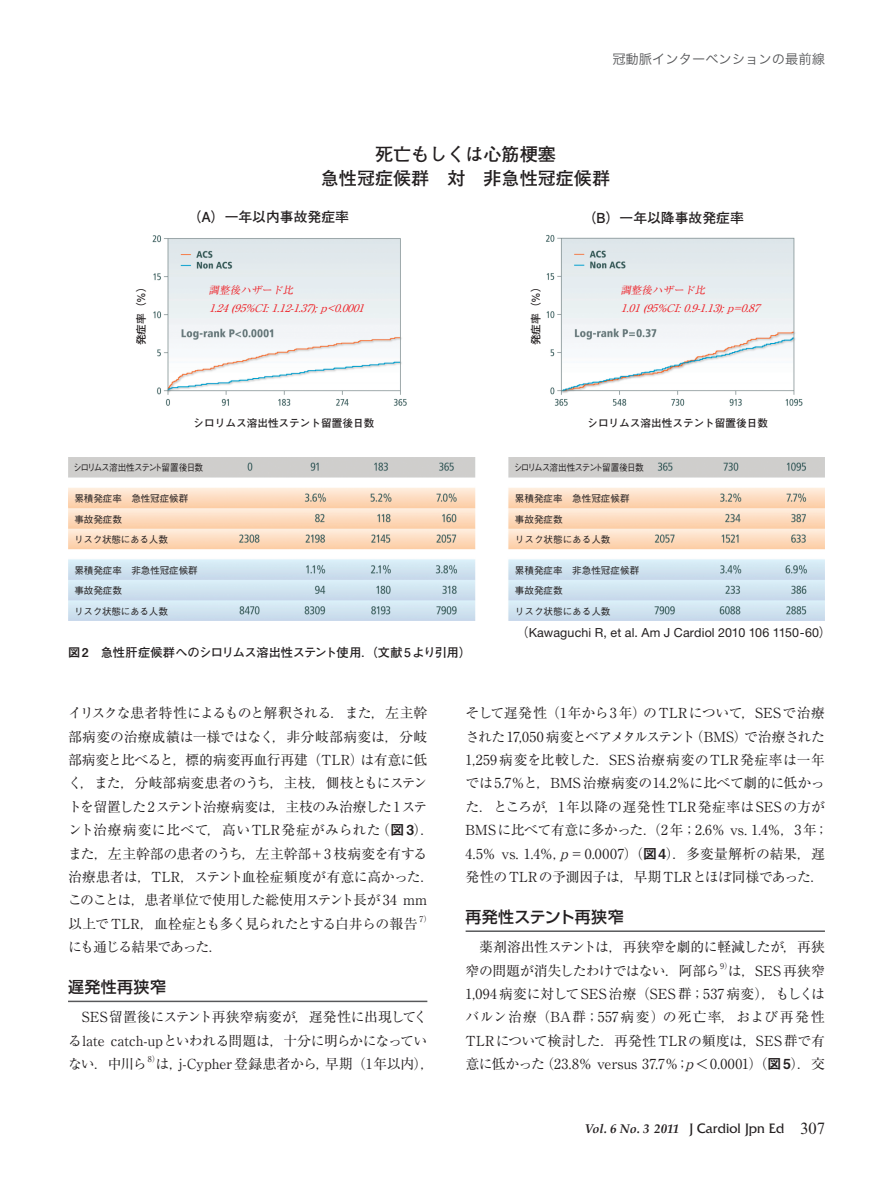
<style>
.page{position:relative;width:893px;height:1191px;background:#fff}
.page>*{position:absolute;margin:0;border:0;box-sizing:border-box;transform-origin:0 0}
.t1{font:700 18px/24.5px "Futo Go B101 Pro";color:#231f20;text-align:center}
.t2{font:500 15.9px "Shin Go Pro";letter-spacing:.025em;color:#231f20}
.t3{font:13.8px/23.4px "Ryumin Pro";letter-spacing:-.01em;color:#231f20}
.t4{font:13.8px/23.4px "Ryumin Pro";letter-spacing:-.03em;color:#231f20}
.t5{font:700 13.8px "Futo Go B101 Pro";color:#231f20}
.t6{font:13.8px "Ryumin Pro";letter-spacing:-.07em;color:#231f20}
.t7{font:13.35px "Hira Kaku Pro W3";color:#57585a}
.t8{font:italic 700 12.75px "Palatino LT Std";color:#231f20}
.t9{font:12.45px "Helvetica Neue LT Std";letter-spacing:.01em;color:#231f20}
.t10{font:700 12.15px "Futo Go B101 Pro";letter-spacing:-.02em;color:#231f20}
.t11{font:700 10.65px "Futo Go B101 Pro";color:#231f20}
.t12{font:italic 10.5px/17.9px "Ryumin Pro";color:#ee1d23}
.t13{font:500 9.6px/20.4px "Gothic BBB Pro";letter-spacing:-.01em;color:#231f20}
.t14{font:500 9.6px "Gothic BBB Pro";letter-spacing:-.095em;color:#231f20;scale:.9 1}
.t15{font:8.1px "Ryumin Pro";color:#231f20}
.s1{font-family:"Midashi Go Pro MB31";font-weight:400}
.s2{font-family:"Gothic BBB Pro";font-weight:500}
.s3{font-family:"Midashi Go Pro MB31"}
.s4{font-style:italic}
.s5{font-family:"Friz Quadrata Std";font-weight:400;font-style:normal;font-size:14.4px}
.s6{font-family:"Times New Roman MT Std";font-weight:400;font-style:normal;font-size:16.5px}
</style>
<div class="page">
<hr style="left:68px;top:1000px;width:359px;height:2px;background:#57585a">
<hr style="left:466px;top:930px;width:359px;height:2px;background:#57585a">
<img style="left:153px;top:235px;width:254px;height:171px">
<img style="left:546px;top:234px;width:257px;height:172px">
<img style="left:68px;top:457px;width:757px;height:163px">
<p class="t7" style="left:612px;top:47px;width:214px">冠動脈インターベンションの最前線</p>
<h1 class="t1" style="left:321px;top:139px;width:291px">死亡もしくは心筋梗塞<br>急性冠症候群　対　非急性冠症候群</h1>
<p class="t5" style="left:188px;top:206px;width:163px">（A）一年以内事故発症率</p>
<p class="t5" style="left:582px;top:207px;width:163px">（B）一年以降事故発症率</p>
<p class="t12" style="left:208px;top:281px;width:162px">調整後ハザード比<br>1.24(95%CI:1.12-1.37);p&lt;0.0001</p>
<p class="t11" style="left:133px;top:345px;width:65px;rotate:-90deg">発症率（％）</p>
<p class="t11" style="left:527px;top:345px;width:65px;rotate:-90deg">発症率（％）</p>
<p class="t12" style="left:620px;top:281px;width:146px">調整後ハザード比<br>1.01(95%CI:0.9-1.13);p=0.87</p>
<p class="t11" style="left:194px;top:414px;width:182px">シロリムス溶出性ステント留置後日数</p>
<p class="t14" style="left:73px;top:459px;width:146px">シロリムス溶出性ステント留置後日数</p>
<p class="t14" style="left:514px;top:459px;width:146px">シロリムス溶出性ステント留置後日数</p>
<p class="t13" style="left:74px;top:487px;width:116px">累積発症率　急性冠症候群事故発症数<br>リスク状態にある人数</p>
<p class="t13" style="left:515px;top:487px;width:116px">累積発症率　急性冠症候群事故発症数<br>リスク状態にある人数</p>
<p class="t13" style="left:74px;top:558px;width:125px">累積発症率　非急性冠症候群事故発症数<br>リスク状態にある人数</p>
<p class="t13" style="left:515px;top:558px;width:126px">累積発症率　非急性冠症候群事故発症数<br>リスク状態にある人数</p>
<p class="t11" style="left:587px;top:414px;width:182px">シロリムス溶出性ステント留置後日数</p>
<p class="t10" style="left:68px;top:642px;width:405px"><span class="s1">図 2　</span>急性肝症候群へのシロリムス溶出性ステント使用．（文献 5より引用）</p>
<p class="t9" style="left:516px;top:625px;width:316px"><span class="s2">（</span>Kawaguchi R, et al. Am J Cardiol 2010 106 1150-60<span class="s2">）</span></p>
<p class="t3" style="left:68px;top:700px;width:368px">イリスクな患者特性によるものと解釈される．また，左主幹部病変の治療成績は一様ではなく，非分岐部病変は，分岐部病変と比べると，標的病変再血行再建（TLR）は有意に低く，また，分岐部病変患者のうち，主枝，側枝ともにステントを留置した2ステント治療病変は，主枝のみ治療した1ステント治療病変に比べて，高いTLR発症がみられた（<span class="s3">図3</span>）．また，左主幹部の患者のうち，左主幹部＋3 枝病変を有する治療患者は，TLR，ステント血栓症頻度が有意に高かった．このことは，患者単位で使用した総使用ステント長が 34 mm以上で TLR，血栓症とも多く見られたとする白井らの報告</p>
<p class="t15" style="left:419px;top:912px;width:14px">7）</p>
<p class="t6" style="left:68px;top:936px;width:156px">にも通じる結果であった．</p>
<p class="t2" style="left:68px;top:974px;width:99px">遅発性再狭窄</p>
<p class="t3" style="left:68px;top:1004px;width:361px;text-align:justify;text-indent:14px">SES留置後にステント再狭窄病変が，遅発性に出現してくるlate catch-upといわれる問題は，十分に明らかになっていない．中川ら</p>
<p class="t15" style="left:148px;top:1053px;width:13px">8）</p>
<p class="t3" style="left:155px;top:1051px;width:280px">は，j-Cypher登録患者から，早期（1年以内），</p>
<p class="t3" style="left:466px;top:700px;width:364px">そして遅発性（1年から3年）のTLRについて，SESで治療された17,050 病変とベアメタルステント（BMS）で治療された1,259病変を比較した．SES治療病変のTLR発症率は一年では5.7％と，BMS治療病変の14.2％に比べて劇的に低かった．ところが，1年以降の遅発性TLR発症率はSESの方がBMSに比べて有意に多かった．（2 年；2.6％ vs. 1.4％，3 年；4.5％ vs. 1.4％，<span class="s4">p</span>＝0.0007）（<span class="s3">図 4</span>）．多変量解析の結果，遅発性のTLRの予測因子は，早期TLRとほぼ同様であった．</p>
<p class="t2" style="left:466px;top:904px;width:159px">再発性ステント再狭窄</p>
<p class="t4" style="left:466px;top:934px;width:361px;text-indent:14px">薬剤溶出性ステントは，再狭窄を劇的に軽減したが，再狭窄の問題が消失したわけではない．阿部ら</p>
<p class="t15" style="left:720px;top:959px;width:13px">9）</p>
<p class="t3" style="left:466px;top:957px;width:361px;text-align:justify;text-indent:262px">は，SES再狭窄1,094病変に対してSES治療（SES群；537病変），もしくはバルン治療（BA群；557病変）の死亡率，および再発性TLRについて検討した．再発性TLRの頻度は，SES 群で有意に低かった（23.8％ versus 37.7％；<span class="s4">p</span>＜0.0001）（<span class="s3">図 5</span>）．交</p>
<p class="t8" style="left:585px;top:1121px;width:242px">Vol. 6 No. 3 2011 <span class="s5">J Cardiol Jpn Ed</span> <span class="s6">307</span></p>
</div>
